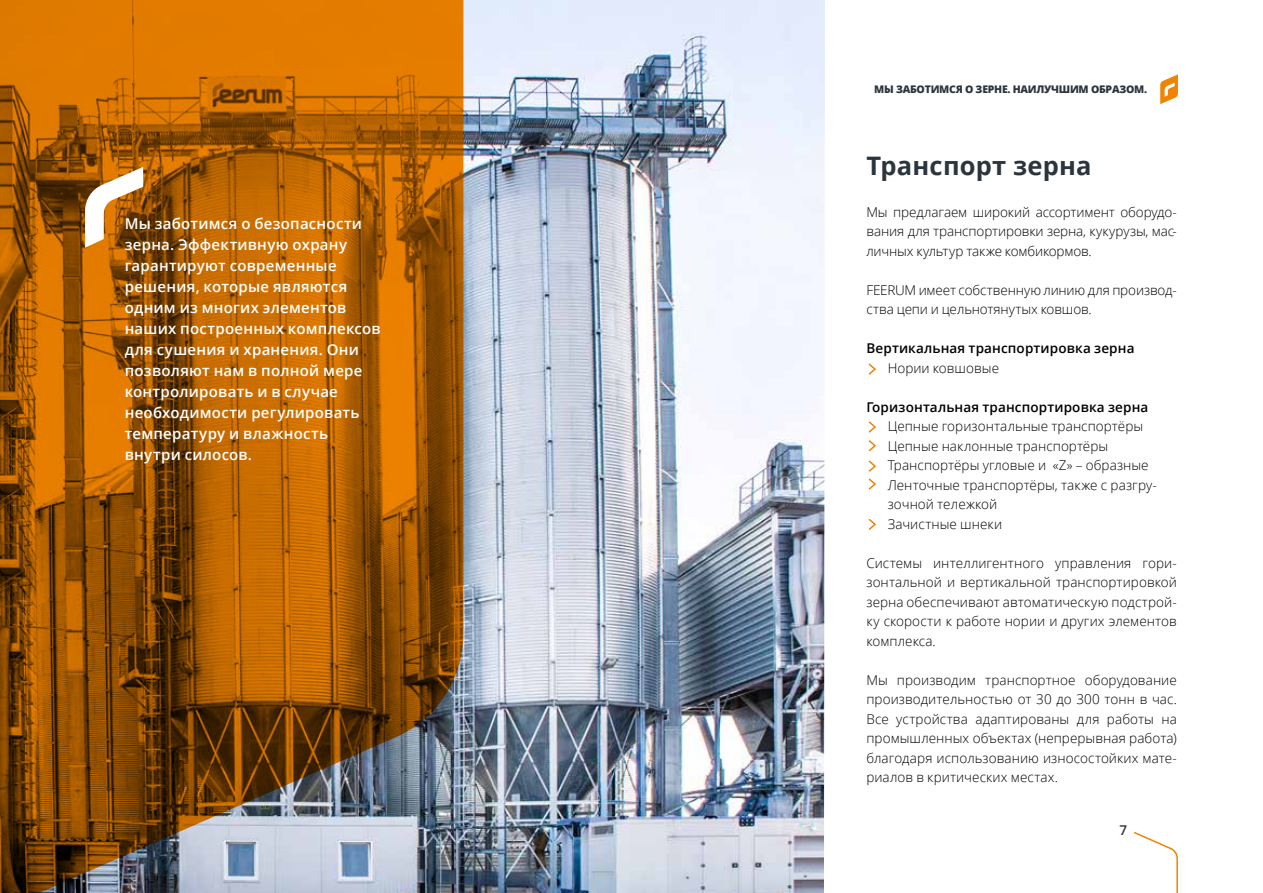
<style>
.page{position:relative;width:1263px;height:893px;background:#fff}
.page>*{position:absolute;margin:0;border:0;box-sizing:border-box;transform-origin:0 0}
.t1{font:700 25.5px "Open Sans";letter-spacing:.01em;color:#2c353d}
.t2{font:600 15px/21px "Open Sans";letter-spacing:.015em;color:#fff}
.t3{font:300 13.5px/19.5px "Open Sans";letter-spacing:.005em;color:#000;text-align:justify}
.t4{font:600 13.5px "Open Sans";letter-spacing:.01em;color:#000}
.t5{font:600 13.5px "Open Sans";color:#2c353d}
.t6{font:800 10.5px "Open Sans";letter-spacing:-.025em;color:#2c353d}
</style>
<div class="page">
<svg style="left:1134px;top:831px;width:44px;height:62px"></svg>
<svg style="left:1160px;top:74px;width:18px;height:30px"></svg>
<img style="left:463px;top:0;width:362px;height:893px">
<svg style="left:0;top:0;width:463px;height:893px;background:#a36010"></svg>
<svg style="left:85px;top:167px;width:58px;height:81px"></svg>
<svg style="left:868px;top:363px;width:8px;height:12px"></svg>
<svg style="left:868px;top:421px;width:8px;height:31px"></svg>
<svg style="left:868px;top:518px;width:8px;height:12px"></svg>
<svg style="left:868px;top:460px;width:8px;height:30px"></svg>
<p class="t2" style="left:125px;top:212px;width:257px">Мы заботимся о безопасности зерна. Эффективную охрану гарантируют современные решения, которые являются одним из многих элементов наших построенных комплексов для сушения и хранения. Они позволяют нам в полной мере контролировать и в случае необходимости регулировать температуру и влажность внутри силосов.</p>
<p class="t6" style="left:874px;top:81px;width:274px">МЫ ЗАБОТИМСЯ О ЗЕРНЕ. НАИЛУЧШИМ ОБРАЗОМ.</p>
<h1 class="t1" style="left:866px;top:147px;width:227px">Транспорт зерна</h1>
<p class="t3" style="left:866px;top:202px;width:312px">Мы предлагаем широкий ассортимент оборудо&shy;вания для транспортировки зерна, кукурузы, мас&shy;личных культур также комбикормов.</p>
<p class="t3" style="left:866px;top:280px;width:312px">FEERUM имеет собственную линию для производ&shy;ства цепи и цельнотянутых ковшов.</p>
<p class="t4" style="left:866px;top:339px;width:270px">Вертикальная транспортировка зерна</p>
<p class="t3" style="left:888px;top:358px;width:113px">Нории ковшовые</p>
<p class="t4" style="left:866px;top:397px;width:283px">Горизонтальная транспортировка зерна</p>
<p class="t3" style="left:888px;top:416px;width:271px;text-align:left">Цепные горизонтальные транспортёры<br>Цепные наклонные транспортёры<br>Транспортёры угловые и «Z» – образные<br>Ленточные транспортёры, также с разгру&shy;зочной тележкой<br>Зачистные шнеки</p>
<p class="t3" style="left:866px;top:552px;width:312px">Системы интеллигентного управления гори&shy;зонтальной и вертикальной транспортировкой зерна обеспечивают автоматическую подстрой&shy;ку скорости к работе нории и других элементов комплекса.</p>
<p class="t3" style="left:866px;top:669px;width:312px">Мы производим транспортное оборудование производительностью от 30 до 300 тонн в час.<br>Все устройства адаптированы для работы на промышленных объектах (непрерывная работа) благодаря использованию износостойких мате&shy;риалов в критических местах.</p>
<p class="t5" style="left:1119px;top:821px;width:9px">7</p>
</div>
